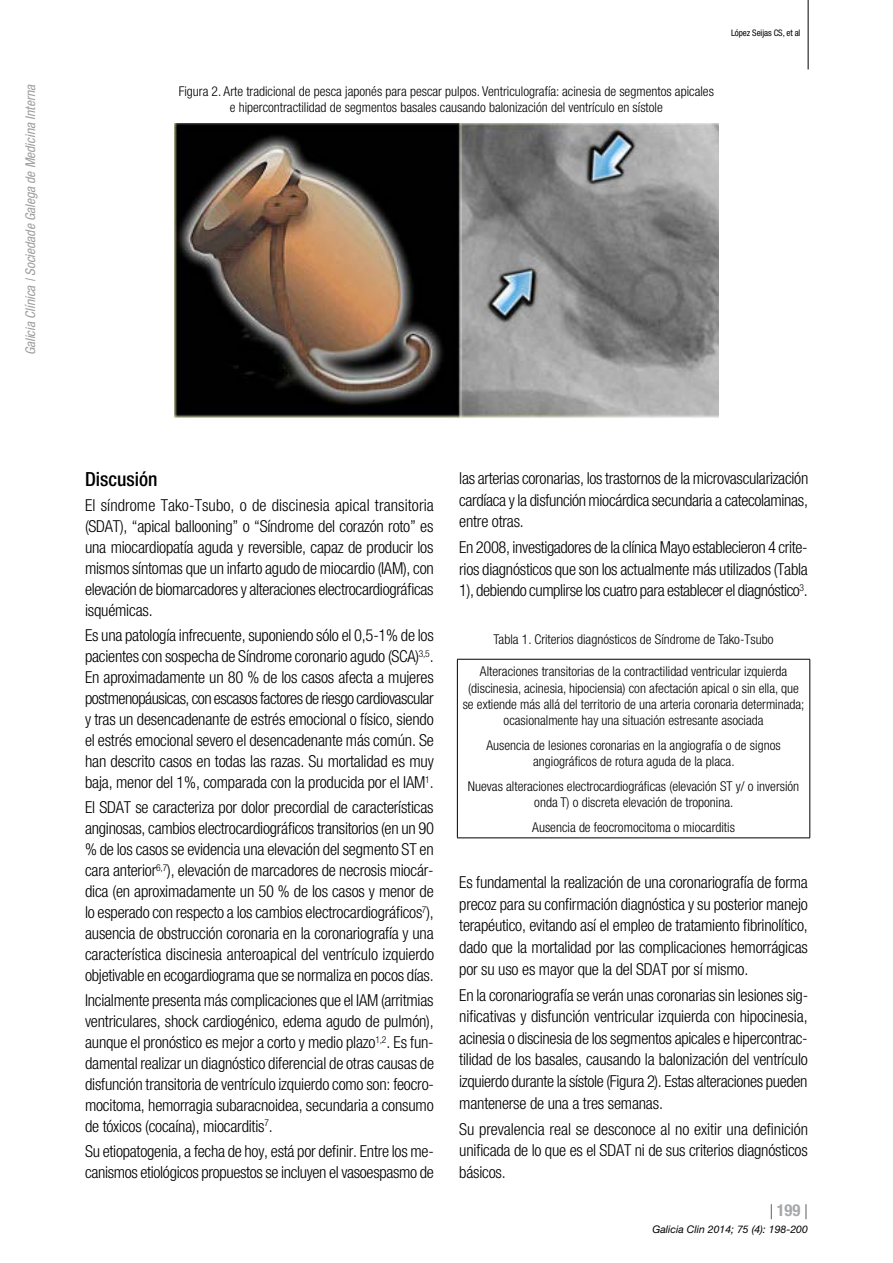
<style>
.page{position:relative;width:893px;height:1263px;background:#fff}
.page>*{position:absolute;margin:0;border:0;box-sizing:border-box;transform-origin:0 0}
.t1{font:500 condensed 19.5px "Helvetica Neue";color:#000}
.t2{font:300 condensed 16.5px/21px "Helvetica Neue";letter-spacing:-.015em;color:#000;text-align:justify}
.t3{font:700 condensed 16.5px "Helvetica Neue";color:#a7a8aa}
.t4{font:300 condensed 13.5px/16.2px "Helvetica Neue";color:#000;text-align:center}
.t5{font:italic condensed 13.5px "Helvetica Neue";color:#9c9e9f}
.t6{font:italic 10.5px "Helvetica Neue";color:#000}
.t7{font:condensed 9px "Helvetica Neue";letter-spacing:-.01em;color:#000}
.s1{font-weight:100;font-stretch:normal;font-size:15px;color:#000}
</style>
<div class="page">
<hr style="left:457px;top:659px;width:353px;height:1px;background:#000">
<hr style="left:457px;top:659px;width:1px;height:179px;background:#000">
<hr style="left:810px;top:659px;width:1px;height:179px;background:#000">
<hr style="left:457px;top:838px;width:353px;height:1px;background:#000">
<img style="left:174px;top:123px;width:545px;height:296px">
<hr style="left:808px;top:0;width:1px;height:69px;background:#000">
<p class="t5" style="left:23px;top:355px;width:273px;rotate:-90deg">Galicia Clínica | Sociedade Galega de Medicina Interna</p>
<p class="t7" style="left:731px;top:27px;width:71px">López Seijas CS, et al</p>
<p class="t4" style="left:179px;top:83px;width:537px">Figura 2. Arte tradicional de pesca japonés para pescar pulpos. Ventriculografía: acinesia de segmentos apicales e hipercontractilidad de segmentos basales causando balonización del ventrículo en sístole</p>
<p class="t1" style="left:85px;top:467px;width:74px">Discusión</p>
<p class="t2" style="left:85px;top:495px;width:350px">El síndrome Tako-Tsubo, o de discinesia apical transitoria (SDAT), “apical ballooning” o “Síndrome del corazón roto” es una miocardiopatía aguda y reversible, capaz de producir los mismos síntomas que un infarto agudo de miocardio (IAM), con elevación de biomarcadores y alteraciones electrocardiográficas isquémicas.</p>
<p class="t2" style="left:85px;top:625px;width:350px">Es una patología infrecuente, suponiendo sólo el 0,5-1% de los pacientes con sospecha de Síndrome coronario agudo (SCA)<sup>3,5</sup>.<br>En aproximadamente un 80 % de los casos afecta a mujeres postmenopáusicas, con escasos factores de riesgo cardiovascular y tras un desencadenante de estrés emocional o físico, siendo el estrés emocional severo el desencadenante más común. Se han descrito casos en todas las razas. Su mortalidad es muy baja, menor del 1%, comparada con la producida por el IAM<sup>1</sup>.</p>
<p class="t2" style="left:85px;top:797px;width:351px">El SDAT se caracteriza por dolor precordial de características anginosas, cambios electrocardiográficos transitorios (en un 90 % de los casos se evidencia una elevación del segmento ST en cara anterior<sup>6,7</sup>), elevación de marcadores de necrosis miocár&shy;dica (en aproximadamente un 50 % de los casos y menor de lo esperado con respecto a los cambios electrocardiográficos<sup>7</sup>), ausencia de obstrucción coronaria en la coronariografía y una característica discinesia anteroapical del ventrículo izquierdo objetivable en ecogardiograma que se normaliza en pocos días.</p>
<p class="t2" style="left:85px;top:989px;width:350px">Incialmente presenta más complicaciones que el IAM (arritmias ventriculares, shock cardiogénico, edema agudo de pulmón), aunque el pronóstico es mejor a corto y medio plazo<sup>1,2</sup>. Es fun&shy;damental realizar un diagnóstico diferencial de otras causas de disfunción transitoria de ventrículo izquierdo como son: feocro&shy;mocitoma, hemorragia subaracnoidea, secundaria a consumo de tóxicos (cocaína), miocarditis<sup>7</sup>.</p>
<p class="t2" style="left:85px;top:1140px;width:350px">Su etiopatogenia, a fecha de hoy, está por definir. Entre los me&shy;canismos etiológicos propuestos se incluyen el vasoespasmo de</p>
<p class="t2" style="left:459px;top:467px;width:351px;line-height:21.6px">las arterias coronarias, los trastornos de la microvascularización cardíaca y la disfunción miocárdica secundaria a catecolaminas, entre otras.</p>
<p class="t2" style="left:459px;top:536px;width:350px;line-height:21.6px">En 2008, investigadores de la clínica Mayo establecieron 4 crite&shy;rios diagnósticos que son los actualmente más utilizados (Tabla 1), debiendo cumplirse los cuatro para establecer el diagnóstico<sup>3</sup>.</p>
<p class="t4" style="left:494px;top:630px;width:281px">Tabla 1. Criterios diagnósticos de Síndrome de Tako-Tsubo</p>
<p class="t4" style="left:463px;top:663px;width:343px">Alteraciones transitorias de la contractilidad ventricular izquierda (discinesia, acinesia, hipociensia) con afectación apical o sin ella, que se extiende más allá del territorio de una arteria coronaria determinada; ocasionalmente hay una situación estresante asociada</p>
<p class="t4" style="left:487px;top:737px;width:296px">Ausencia de lesiones coronarias en la angiografía o de signos angiográficos de rotura aguda de la placa.</p>
<p class="t4" style="left:468px;top:778px;width:333px">Nuevas alteraciones electrocardiográficas (elevación ST y/ o inversión onda T) o discreta elevación de troponina.</p>
<p class="t4" style="left:532px;top:818px;width:204px">Ausencia de feocromocitoma o miocarditis</p>
<p class="t2" style="left:459px;top:871px;width:350px;line-height:21.6px">Es fundamental la realización de una coronariografía de forma precoz para su confirmación diagnóstica y su posterior manejo terapéutico, evitando así el empleo de tratamiento fibrinolítico, dado que la mortalidad por las complicaciones hemorrágicas por su uso es mayor que la del SDAT por sí mismo.</p>
<p class="t2" style="left:459px;top:984px;width:350px;line-height:21.6px">En la coronariografía se verán unas coronarias sin lesiones sig&shy;nificativas y disfunción ventricular izquierda con hipocinesia, acinesia o discinesia de los segmentos apicales e hipercontrac&shy;tilidad de los basales, causando la balonización del ventrículo izquierdo durante la sístole (Figura 2). Estas alteraciones pueden mantenerse de una a tres semanas.</p>
<p class="t2" style="left:459px;top:1118px;width:350px;line-height:21.6px">Su prevalencia real se desconoce al no exitir una definición unificada de lo que es el SDAT ni de sus criterios diagnósticos básicos.</p>
<p class="t3" style="left:770px;top:1200px;width:40px"><span class="s1">|</span> 199 <span class="s1">|</span></p>
<p class="t6" style="left:652px;top:1223px;width:157px">Galicia Clin 2014; 75 (4): 198-200</p>
</div>
